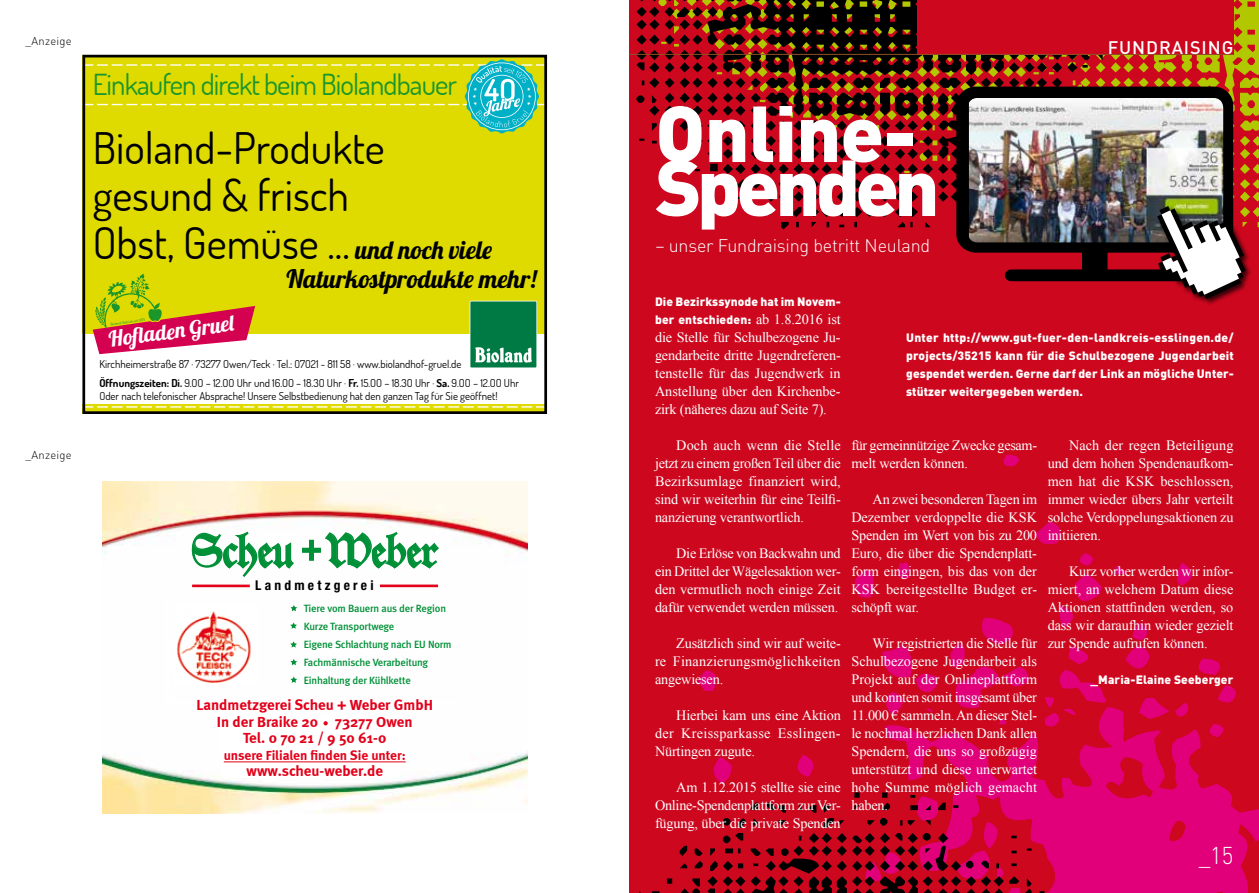
<style>
.page{position:relative;width:1259px;height:893px;background:#fff}
.page>*{position:absolute;margin:0;border:0;box-sizing:border-box;transform-origin:0 0}
.t1{font:900 78px "DINOT";letter-spacing:-.06em;color:#fff}
.t2{font:49.5px "Alte Schwabacher D";letter-spacing:-.01em;color:#009037;scale:.9 1}
.t3{font:43.5px/47.1px "Terminal Dosis";color:#000}
.t4{font:28.95px "Terminal Dosis";letter-spacing:-.03em;color:#1a962b}
.t5{font:25.35px "Lobster 1.4";color:#000}
.t6{font:300 24px "DINOT";color:#fff;scale:.94 1}
.t7{font:21.75px "Lobster 1.4";color:#fff}
.t8{font:300 18px "DINOT";letter-spacing:-.015em;color:#fff}
.t9{font:500 18px "DINOT";letter-spacing:.05em;color:#fff}
.t10{font:700 15px/16.5px "Meta";color:#e2001a;text-align:center}
.t11{font:14.25px/18px "Times New Roman";letter-spacing:-.01em;color:#fff;text-align:justify}
.t12{font:700 13.5px "Meta";color:#e2001a}
.t13{font:700 condensed 13.5px "Helvetica Neue";letter-spacing:.24em;color:#000}
.t14{font:900 12px/18px "DINOT";letter-spacing:.01em;color:#fff}
.t15{font:300 11.25px "DINOT";letter-spacing:.02em;color:#000}
.t16{font:10.8px/19.6px "Terminal Dosis";color:#000}
.t17{font:500 10.8px/18px "Meta";letter-spacing:.055em;color:#e2001a;text-align:center}
.t18{font:500 10.5px/18px "Meta";letter-spacing:-.015em;color:#009037}
.s1{font-family:"Lobster 1.4";font-size:25.35px}
.s2{font-weight:700}
.s3{font-family:"Times New Roman";font-weight:400;font-size:14.25px}
</style>
<div class="page">
<div style="left:629px;top:0;width:630px;height:893px;background:#cd071e"></div>
<svg style="left:698px;top:454px;width:561px;height:439px"></svg>
<svg style="left:1107px;top:0;width:152px;height:269px"></svg>
<svg style="left:636px;top:0;width:510px;height:230px"></svg>
<svg style="left:639px;top:792px;width:507px;height:101px"></svg>
<div style="left:917px;top:0;width:316px;height:54px;background:#cd071e"></div>
<hr style="left:629px;top:54px;width:604px;height:1px;background:#925027">
<img style="left:102px;top:482px;width:425px;height:331px">
<svg style="left:191px;top:531px;width:104px;height:47px"></svg>
<svg style="left:301px;top:531px;width:139px;height:39px"></svg>
<hr style="left:192px;top:585px;width:58px;height:2px;background:#e2001a">
<hr style="left:380px;top:584px;width:58px;height:3px;background:#e2001a">
<div style="left:221px;top:716px;width:178px;height:62px;background:#fff"></div>
<div style="left:167px;top:599px;width:296px;height:105px;background:#fff"></div>
<img style="left:170px;top:597px;width:292px;height:2px">
<svg style="left:290px;top:605px;width:8px;height:78px"></svg>
<img style="left:177px;top:611px;width:74px;height:72px">
<svg style="left:323px;top:721px;width:5px;height:4px"></svg>
<hr style="left:224px;top:762px;width:182px;height:1px;background:#e2001a">
<div style="left:82px;top:55px;width:465px;height:358px;background:#dfdb00"></div>
<div style="left:82px;top:334px;width:465px;height:70px;background:#fff"></div>
<svg style="left:86px;top:406px;width:457px;height:2px"></svg>
<div style="left:82px;top:55px;width:465px;height:358px;border:3px solid #000"></div>
<svg style="left:93px;top:273px;width:162px;height:81px"></svg>
<svg style="left:469px;top:301px;width:68px;height:67px"></svg>
<div style="left:470px;top:301px;width:66px;height:66px;background:#007a45"></div>
<svg style="left:475px;top:347px;width:57px;height:16px"></svg>
<svg style="left:82px;top:59px;width:465px;height:74px"></svg>
<div style="left:956px;top:86px;width:277px;height:167px;border:12px solid #000;border-radius:13px"></div>
<div style="left:1011px;top:269px;width:167px;height:12px;background:#000"></div>
<div style="left:1082px;top:247px;width:25px;height:28px;background:#000"></div>
<img style="left:969px;top:98px;width:254px;height:144px">
<div style="left:1156px;top:205px;width:96px;height:101px;background:#000;opacity:.75"></div>
<svg style="left:1157px;top:206px;width:88px;height:93px;background:#9a7b77"></svg>
<p class="t15" style="left:26px;top:34px;width:48px">_Anzeige</p>
<p class="t15" style="left:26px;top:448px;width:48px">_Anzeige</p>
<h3 class="t4" style="left:93px;top:65px;width:366px">Einkaufen direkt beim Biolandbauer</h3>
<h3 class="t3" style="left:93px;top:124px;width:401px">Bioland-Produkte gesund &amp; frisch<br>Obst, Gemüse ... <span class="s1">und noch viele</span></h3>
<h3 class="t5" style="left:286px;top:262px;width:252px">Naturkostprodukte mehr!</h3>
<h3 class="t7" style="left:107px;top:325px;width:128px;rotate:-7deg">Hofl aden Gruel</h3>
<p class="t16" style="left:99px;top:354px;width:421px">Kirchheimerstraße 87 · 73277 Owen/Teck · Tel.: O7O21 - 811 58 · www.biolandhof-gruel.de<br><span class="s2">Öffnungszeiten: Di.</span> 9.OO – 12.OO Uhr und 16.OO – 18.3O Uhr · <span class="s2">Fr.</span> 15.OO – 18.3O Uhr · <span class="s2">Sa.</span> 9.OO – 12.OO Uhr</p>
<p class="t16" style="left:99px;top:386px;width:400px">Oder nach telefonischer Absprache! Unsere Selbstbedienung hat den ganzen Tag für Sie geöffnet!</p>
<h2 class="t2" style="left:191px;top:512px;width:274px">Scheu +Weber</h2>
<p class="t18" style="left:304px;top:599px;width:149px">Tiere vom Bauern aus der Region<br>Kurze Transportwege<br>Eigene Schlachtung nach EU Norm<br>Fachmännische Verarbeitung<br>Einhaltung der Kühlkette</p>
<p class="t17" style="left:247px;top:713px;width:135px">Neckartailfinger Strasse 1<br>72622 Neckarhausen<br>Tel. 0 70 22 - 5 07 54</p>
<h2 class="t2" style="left:192px;top:521px;width:274px">Scheu +Weber</h2>
<p class="t13" style="left:255px;top:577px;width:120px">Landmetzgerei</p>
<p class="t10" style="left:196px;top:697px;width:238px">Landmetzgerei Scheu + Weber GmbH<br>In der Braike 20 73277 Owen<br>Tel. 0 70 21 / 9 50 61-0</p>
<p class="t12" style="left:224px;top:747px;width:183px">unsere Filialen finden Sie unter:</p>
<p class="t10" style="left:246px;top:763px;width:138px">www.scheu-weber.de</p>
<p class="t17" style="left:247px;top:723px;width:135px">Neckartailfinger Strasse 1<br>72622 Neckarhausen<br>Tel. 0 70 22 - 5 07 54</p>
<h1 class="t1" style="left:655px;top:82px;width:262px">Online-</h1>
<h1 class="t1" style="left:655px;top:136px;width:285px">Spenden</h1>
<p class="t8" style="left:655px;top:234px;width:276px">– unser Fundraising betritt Neuland</p>
<p class="t9" style="left:1107px;top:36px;width:127px">FUNDRAISING</p>
<p class="t14" style="left:655px;top:292px;width:187px">Die Bezirkssynode hat im Novem&shy;ber entschieden: <span class="s3">ab 1.8.2016 ist</span></p>
<p class="t11" style="left:655px;top:328px;width:187px">die Stelle für Schulbezogene Ju&shy;gendarbeite dritte Jugendreferen&shy;tenstelle für das Jugendwerk in Anstellung über den Kirchenbe&shy;zirk (näheres dazu auf Seite 7).</p>
<p class="t11" style="left:655px;top:436px;width:187px;text-indent:21px">Doch auch wenn die Stelle jetzt zu einem großen Teil über die Bezirksumlage finanziert wird, sind wir weiterhin für eine Teilfi&shy;nanzierung verantwortlich.</p>
<p class="t11" style="left:655px;top:544px;width:187px;text-indent:21px">Die Erlöse von Backwahn und ein Drittel der Wägelesaktion wer&shy;den vermutlich noch einige Zeit dafür verwendet werden müssen.</p>
<p class="t11" style="left:655px;top:634px;width:187px;text-indent:21px">Zusätzlich sind wir auf weite&shy;re Finanzierungsmöglichkeiten angewiesen.</p>
<p class="t11" style="left:655px;top:706px;width:187px;text-indent:21px">Hierbei kam uns eine Aktion der Kreissparkasse Esslingen-Nürtingen zugute.</p>
<p class="t11" style="left:655px;top:778px;width:187px;text-indent:21px">Am 1.12.2015 stellte sie eine Online-Spendenplattform zur Ver&shy;fügung, über die private Spenden</p>
<p class="t14" style="left:906px;top:328px;width:329px;text-align:justify">Unter http://www.gut-fuer-den-landkreis-esslingen.de/ projects/35215 kann für die Schulbezogene Jugendarbeit gespendet werden. Gerne darf der Link an mögliche Unter&shy;stützer weitergegeben werden.</p>
<p class="t11" style="left:851px;top:436px;width:187px">für gemeinnützige Zwecke gesam&shy;melt werden können.</p>
<p class="t11" style="left:851px;top:490px;width:187px;text-indent:21px">An zwei besonderen Tagen im Dezember verdoppelte die KSK Spenden im Wert von bis zu 200<br>Euro, die über die Spendenplatt&shy;form eingingen, bis das von der KSK bereitgestellte Budget er&shy;schöpft war.</p>
<p class="t11" style="left:851px;top:634px;width:187px;text-indent:21px">Wir registrierten die Stelle für Schulbezogene Jugendarbeit als Projekt auf der Onlineplattform und konnten somit insgesamt über 11.000 € sammeln. An dieser Stel&shy;le nochmal herzlichen Dank allen Spendern, die uns so großzügig unterstützt und diese unerwartet hohe Summe möglich gemacht haben.</p>
<p class="t11" style="left:1047px;top:436px;width:187px;text-indent:21px">Nach der regen Beteiligung und dem hohen Spendenaufkom&shy;men hat die KSK beschlossen, immer wieder übers Jahr verteilt solche Verdoppelungsaktionen zu initiieren.</p>
<p class="t11" style="left:1047px;top:562px;width:187px;text-indent:21px">Kurz vorher werden wir infor&shy;miert, an welchem Datum diese Aktionen stattfinden werden, so dass wir daraufhin wieder gezielt zur Spende aufrufen können.</p>
<p class="t14" style="left:1090px;top:670px;width:145px">_Maria-Elaine Seeberger</p>
<h3 class="t6" style="left:1198px;top:841px;width:39px">_15</h3>
</div>
